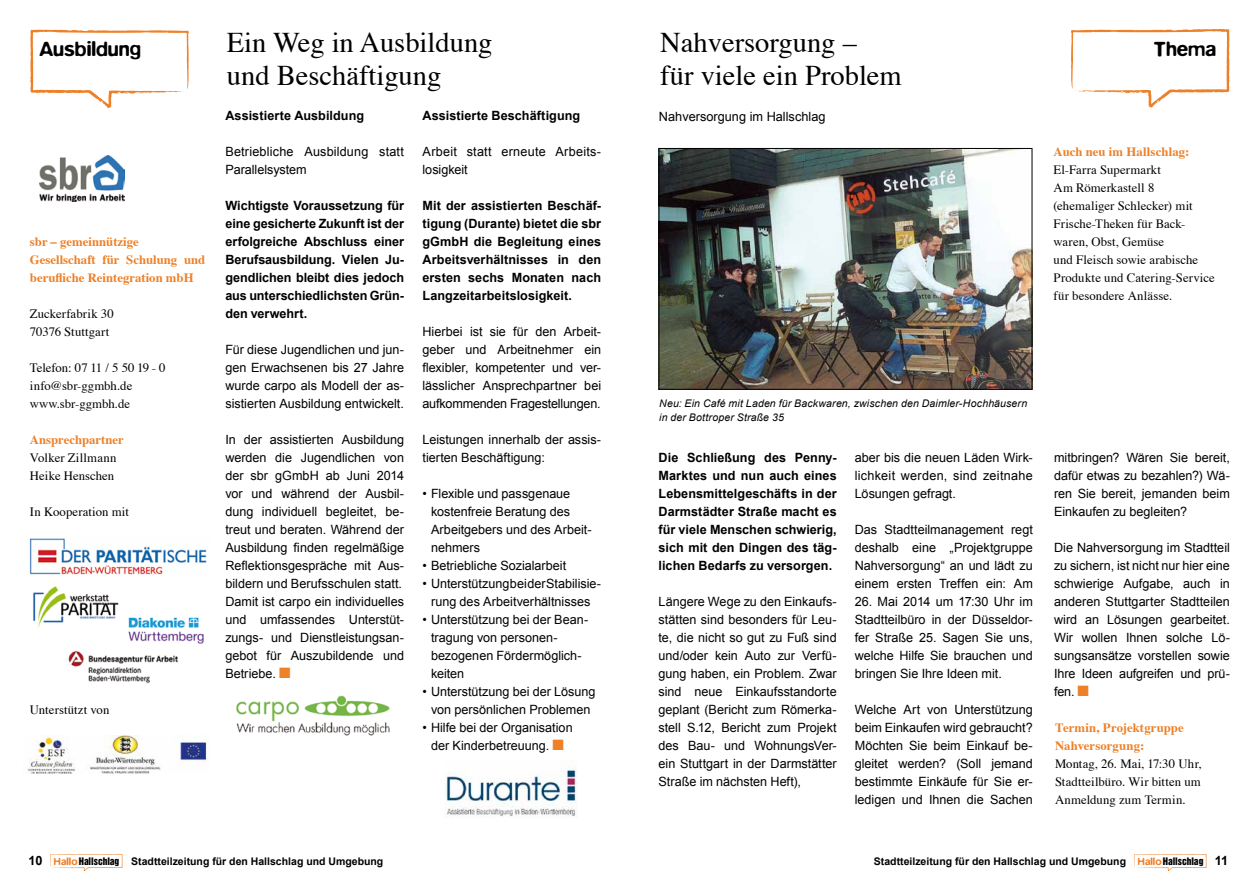
<style>
.page{position:relative;width:1259px;height:893px;background:#fff}
.page>*{position:absolute;margin:0;border:0;box-sizing:border-box;transform-origin:0 0}
.t1{font:28.5px/33px "Times";color:#000}
.t2{font:500 21px "Blur";color:#000}
.t3{font:12.75px/18px "Arial";color:#000;text-align:justify}
.t4{font:700 12.75px/18px "Arial";letter-spacing:.005em;color:#000;text-align:justify}
.t5{font:12.75px/18px "Times";letter-spacing:.005em;color:#000}
.t6{font:700 12.75px/18px "Times";color:#ee8027}
.t7{font:12.75px/18px "Arial";letter-spacing:.02em;color:#000}
.t8{font:700 10.5px "Arial";color:#000}
.t9{font:italic 10.5px/13.5px "Arial";letter-spacing:.015em;color:#000}
.s1{color:#ee8027}
.s2{font-size:12.75px}
.s3{font-family:"Blur";font-weight:500;color:#ee8027}
.s4{font-family:"Helvetica Inserat";font-weight:400;font-size:9.45px}
</style>
<div class="page">
<svg style="left:50px;top:854px;width:72px;height:17px"></svg>
<svg style="left:30px;top:29px;width:159px;height:79px"></svg>
<svg style="left:1134px;top:854px;width:72px;height:17px"></svg>
<svg style="left:1071px;top:29px;width:159px;height:79px"></svg>
<img style="left:39px;top:156px;width:86px;height:45px">
<img style="left:236px;top:695px;width:154px;height:41px">
<img style="left:29px;top:538px;width:178px;height:146px">
<img style="left:446px;top:760px;width:131px;height:57px">
<img style="left:27px;top:735px;width:181px;height:38px">
<img style="left:661px;top:150px;width:369px;height:237px">
<div style="left:659px;top:148px;width:373px;height:241px;border:1px solid #000"></div>
<h2 class="t2" style="left:39px;top:37px;width:103px">Ausbildung</h2>
<p class="t6" style="left:30px;top:231px;width:177px">sbr – gemeinnützige<br>Gesellschaft für Schulung und berufliche Reintegration mbH</p>
<p class="t5" style="left:30px;top:303px;width:85px">Zuckerfabrik 30<br>70376 Stuttgart</p>
<p class="t5" style="left:30px;top:357px;width:137px">Telefon: 07 11 / 5 50 19 - 0 info@sbr-ggmbh.de www.sbr-ggmbh.de</p>
<p class="t6" style="left:30px;top:429px;width:95px">Ansprechpartner</p>
<p class="t5" style="left:30px;top:447px;width:88px">Volker Zillmann<br>Heike Henschen</p>
<p class="t5" style="left:30px;top:501px;width:100px">In Kooperation mit</p>
<p class="t5" style="left:30px;top:699px;width:81px">Unterstützt von</p>
<h1 class="t1" style="left:227px;top:24px;width:267px">Ein Weg in Ausbildung und Beschäftigung</h1>
<p class="t4" style="left:225px;top:107px;width:140px">Assistierte Ausbildung</p>
<p class="t3" style="left:225px;top:142px;width:180px">Betriebliche Ausbildung statt<br>Parallelsystem</p>
<p class="t4" style="left:225px;top:197px;width:180px">Wichtigste Voraussetzung für eine gesicherte Zukunft ist der erfolgreiche Abschluss einer Berufsausbildung. Vielen Ju&shy;gendlichen bleibt dies jedoch aus unterschiedlichsten Grün&shy;den verwehrt.</p>
<p class="t3" style="left:225px;top:340px;width:180px">Für diese Jugendlichen und jun&shy;gen Erwachsenen bis 27 Jahre wurde carpo als Modell der as&shy;sistierten Ausbildung entwickelt.</p>
<p class="t3" style="left:225px;top:430px;width:180px;text-align:left">In der assistierten Ausbildung werden die Jugendlichen von der sbr gGmbH ab Juni 2014 vor und während der Ausbil&shy;dung individuell begleitet, be&shy;treut und beraten. Während der<br>Ausbildung finden regelmäßige<br>Reflektionsgespräche mit Aus&shy;bildern und Berufsschulen statt.<br>Damit ist carpo ein individuelles und umfassendes Unterstüt&shy;zungs- und Dienstleistungsan&shy;gebot für Auszubildende und<br>Betriebe. <span class="s1">■</span></p>
<p class="t4" style="left:422px;top:107px;width:159px">Assistierte Beschäftigung</p>
<p class="t7" style="left:422px;top:142px;width:180px">Arbeit statt erneute Arbeits&shy;losigkeit</p>
<p class="t4" style="left:422px;top:197px;width:180px">Mit der assistierten Beschäf&shy;tigung (Durante) bietet die sbr gGmbH die Begleitung eines Arbeitsverhältnisses in den ersten sechs Monaten nach Langzeitarbeitslosigkeit.</p>
<p class="t3" style="left:422px;top:322px;width:180px">Hierbei ist sie für den Arbeit&shy;geber und Arbeitnehmer ein flexibler, kompetenter und ver&shy;lässlicher Ansprechpartner bei aufkommenden Fragestellungen.</p>
<p class="t3" style="left:422px;top:430px;width:180px">Leistungen innerhalb der assis&shy;tierten Beschäftigung:</p>
<p class="t3" style="left:431px;top:484px;width:162px;text-align:left;text-indent:-9px">• Flexible und passgenaue kostenfreie Beratung des<br>Arbeitgebers und des Arbeit&shy;nehmers</p>
<p class="t3" style="left:422px;top:556px;width:145px">• Betriebliche Sozialarbeit</p>
<p class="t3" style="left:422px;top:574px;width:180px;text-align:center">• Unterstützung bei der Stabilisie&shy;rung des Arbeitverhältnisses</p>
<p class="t3" style="left:431px;top:610px;width:159px;text-align:left;text-indent:-9px">• Unterstützung bei der Bean&shy;tragung von personen&shy;bezogenen Fördermöglich&shy;keiten</p>
<p class="t3" style="left:422px;top:682px;width:175px;text-align:center">• Unterstützung bei der Lösung von persönlichen Problemen</p>
<p class="t3" style="left:422px;top:718px;width:152px;text-align:center">• Hilfe bei der Organisation der Kinderbetreuung. <span class="s1">■</span></p>
<p class="t8" style="left:28px;top:854px;width:356px"><span class="s2">10</span> <span class="s3">Hallo</span><span class="s4">Hallschlag</span> Stadtteilzeitung für den Hallschlag und Umgebung</p>
<h1 class="t1" style="left:660px;top:24px;width:243px">Nahversorgung –<br>für viele ein Problem</h1>
<p class="t3" style="left:659px;top:107px;width:168px">Nahversorgung im Hallschlag</p>
<h2 class="t2" style="left:1154px;top:36px;width:64px">Thema</h2>
<p class="t6" style="left:1053px;top:141px;width:137px">Auch neu im Hallschlag:</p>
<p class="t5" style="left:1053px;top:159px;width:163px">El-Farra Supermarkt<br>Am Römerkastell 8 (ehemaliger Schlecker) mit<br>Frische-Theken für Back&shy;waren, Obst, Gemüse<br>und Fleisch sowie arabische<br>Produkte und Catering-Service für besondere Anlässe.</p>
<p class="t9" style="left:659px;top:397px;width:369px">Neu: Ein Café mit Laden für Backwaren, zwischen den Daimler-Hochhäusern in der Bottroper Straße 35</p>
<p class="t4" style="left:658px;top:449px;width:180px">Die Schließung des Penny-Marktes und nun auch eines Lebensmittelgeschäfts in der Darmstädter Straße macht es für viele Menschen schwierig, sich mit den Dingen des täg&shy;lichen Bedarfs zu versorgen.</p>
<p class="t3" style="left:658px;top:592px;width:180px">Längere Wege zu den Einkaufs&shy;stätten sind besonders für Leu&shy;te, die nicht so gut zu Fuß sind und/oder kein Auto zur Verfü&shy;gung haben, ein Problem. Zwar sind neue Einkaufsstandorte geplant (Bericht zum Römerka&shy;stell S.12, Bericht zum Projekt des Bau- und WohnungsVer&shy;ein Stuttgart in der Darmstätter Straße im nächsten Heft),</p>
<p class="t3" style="left:854px;top:448px;width:180px">aber bis die neuen Läden Wirk&shy;lichkeit werden, sind zeitnahe Lösungen gefragt.</p>
<p class="t3" style="left:854px;top:520px;width:180px">Das Stadtteilmanagement regt deshalb eine „Projektgruppe Nahversorgung“ an und lädt zu einem ersten Treffen ein: Am</p>
<p class="t3" style="left:854px;top:592px;width:180px">26. Mai 2014 um 17:30 Uhr im Stadtteilbüro in der Düsseldor&shy;fer Straße 25. Sagen Sie uns, welche Hilfe Sie brauchen und bringen Sie Ihre Ideen mit.</p>
<p class="t3" style="left:854px;top:700px;width:180px">Welche Art von Unterstützung beim Einkaufen wird gebraucht?<br>Möchten Sie beim Einkauf be&shy;gleitet werden? (Soll jemand bestimmte Einkäufe für Sie er&shy;ledigen und Ihnen die Sachen</p>
<p class="t3" style="left:1054px;top:448px;width:177px">mitbringen? Wären Sie bereit, dafür etwas zu bezahlen?) Wä&shy;ren Sie bereit, jemanden beim Einkaufen zu begleiten?</p>
<p class="t3" style="left:1054px;top:538px;width:177px">Die Nahversorgung im Stadtteil zu sichern, ist nicht nur hier eine schwierige Aufgabe, auch in anderen Stuttgarter Stadtteilen wird an Lösungen gearbeitet.<br>Wir wollen Ihnen solche Lö&shy;sungsansätze vorstellen sowie Ihre Ideen aufgreifen und prü&shy;fen. <span class="s1">■</span></p>
<p class="t6" style="left:1055px;top:717px;width:130px">Termin, Projektgruppe<br>Nahversorgung:</p>
<p class="t5" style="left:1055px;top:753px;width:148px;text-align:justify">Montag, 26. Mai, 17:30 Uhr, Stadtteilbüro. Wir bitten um Anmeldung zum Termin.</p>
<p class="t8" style="left:874px;top:854px;width:356px">Stadtteilzeitung für den Hallschlag und Umgebung <span class="s3">Hallo</span><span class="s4">Hallschlag</span> <span class="s2">11</span></p>
</div>
